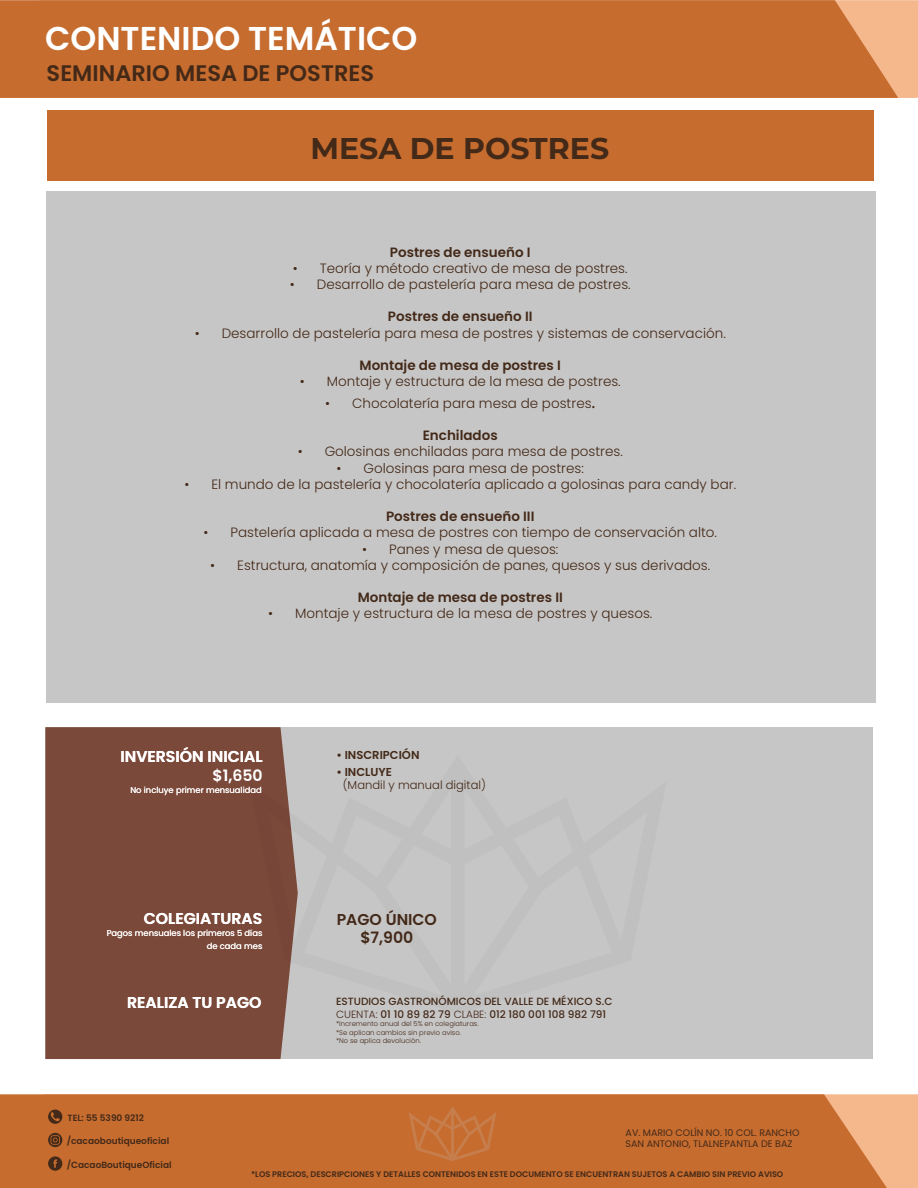
<style>
.page{position:relative;width:918px;height:1188px;background:#fff}
.page>*{position:absolute;margin:0;border:0;box-sizing:border-box;transform-origin:0 0}
.t1{font:600 33px "Poppins";color:#fff}
.t2{font:700 30px "Montserrat";color:#432918}
.t3{font:600 22.5px "Poppins";color:#432918}
.t4{font:600 15.75px "Poppins";color:#fff}
.t5{font:600 15.75px/18.9px "Poppins";color:#432918;text-align:center}
.t6{font:300 13.5px "Poppins";color:#432918}
.t7{font:600 13.5px "Poppins";color:#432918}
.t8{font:300 11.55px "Poppins";color:#432918}
.t9{font:600 11.55px "Poppins";color:#432918}
.t10{font:500 10.5px/12.6px "Poppins";color:#432918}
.t11{font:9.45px/11.4px "Poppins";color:#432918}
.t12{font:600 9px "Poppins";color:#432918}
.t13{font:8.4px/12.6px "Poppins";color:#fff;text-align:right}
.t14{font:600 8.1px "Poppins";color:#432918}
.t15{font:300 6.75px/8.4px "Poppins";color:#432918}
.s1{font-family:"Myriad Pro";font-weight:400;font-size:18px}
.s2{font-weight:300}
</style>
<div class="page">
<div style="left:898px;top:0;width:20px;height:98px;background:#f5b78c"></div>
<div style="left:0;top:0;width:898px;height:98px;background:#c66c2f"></div>
<div style="left:887px;top:1094px;width:31px;height:94px;background:#f5b78c"></div>
<div style="left:0;top:1094px;width:887px;height:94px;background:#c66c2f"></div>
<svg style="left:48px;top:1110px;width:14px;height:14px"></svg>
<svg style="left:48px;top:1156px;width:14px;height:15px"></svg>
<svg style="left:48px;top:1133px;width:14px;height:14px"></svg>
<svg style="left:409px;top:1106px;width:88px;height:55px"></svg>
<div style="left:45px;top:727px;width:828px;height:332px;background:#c7c6c6"></div>
<div style="left:45px;top:727px;width:241px;height:332px;background:#7b493a"></div>
<svg style="left:249px;top:755px;width:49px;height:259px;fill:#7b493a"></svg>
<div style="left:46px;top:192px;width:830px;height:511px;background:#c7c6c6"></div>
<div style="left:47px;top:110px;width:827px;height:70px;background:#c66c2f"></div>
<h1 class="t1" style="left:45px;top:19px;width:374px">CONTENIDO TEMÁTICO</h1>
<h3 class="t3" style="left:47px;top:60px;width:329px">SEMINARIO MESA DE POSTRES</h3>
<h2 class="t2" style="left:310px;top:128px;width:300px">MESA DE POSTRES</h2>
<p class="t7" style="left:390px;top:244px;width:142px">Postres de ensueño I</p>
<p class="t6" style="left:293px;top:260px;width:336px">• Teoría y método creativo de mesa de postres.</p>
<p class="t6" style="left:290px;top:277px;width:342px">• Desarrollo de pastelería para mesa de postres.</p>
<p class="t7" style="left:388px;top:309px;width:146px">Postres de ensueño II</p>
<p class="t6" style="left:195px;top:325px;width:533px">• Desarrollo de pastelería para mesa de postres y sistemas de conservación.</p>
<p class="t7" style="left:360px;top:358px;width:203px">Montaje de mesa de postres I</p>
<p class="t6" style="left:300px;top:374px;width:322px">• Montaje y estructura de la mesa de postres.</p>
<p class="t6" style="left:325px;top:395px;width:272px">• Chocolatería para mesa de postres<span class="s1">.</span></p>
<p class="t7" style="left:423px;top:428px;width:76px">Enchilados</p>
<p class="t6" style="left:298px;top:444px;width:327px">• Golosinas enchiladas para mesa de postres.</p>
<p class="t6" style="left:337px;top:460px;width:249px">• Golosinas para mesa de postres:</p>
<p class="t6" style="left:184px;top:476px;width:553px">• El mundo de la pastelería y chocolatería aplicado a golosinas para candy bar.</p>
<p class="t7" style="left:386px;top:509px;width:150px">Postres de ensueño III</p>
<p class="t6" style="left:203px;top:525px;width:515px">• Pastelería aplicada a mesa de postres con tiempo de conservación alto.</p>
<p class="t6" style="left:362px;top:541px;width:198px">• Panes y mesa de quesos:</p>
<p class="t6" style="left:210px;top:557px;width:502px">• Estructura, anatomía y composición de panes, quesos y sus derivados.</p>
<p class="t7" style="left:358px;top:590px;width:207px">Montaje de mesa de postres II</p>
<p class="t6" style="left:268px;top:606px;width:386px">• Montaje y estructura de la mesa de postres y quesos.</p>
<p class="t4" style="left:120px;top:748px;width:144px">INVERSIÓN INICIAL</p>
<p class="t4" style="left:212px;top:767px;width:52px">$1,650</p>
<p class="t13" style="left:130px;top:784px;width:133px">No incluye primer mensualidad</p>
<p class="t4" style="left:144px;top:909px;width:120px">COLEGIATURAS</p>
<p class="t13" style="left:107px;top:927px;width:157px">Pagos mensuales los primeros 5 días de cada mes</p>
<p class="t4" style="left:127px;top:993px;width:136px">REALIZA TU PAGO</p>
<p class="t9" style="left:336px;top:748px;width:84px">• INSCRIPCIÓN</p>
<p class="t9" style="left:336px;top:765px;width:57px">• INCLUYE</p>
<p class="t8" style="left:343px;top:779px;width:145px">(Mandil y manual digital)</p>
<p class="t5" style="left:337px;top:910px;width:102px">PAGO ÚNICO $7,900</p>
<p class="t10" style="left:336px;top:995px;width:278px">ESTUDIOS GASTRONÓMICOS DEL VALLE DE MÉXICO S.C<br><span class="s2">CUENTA:</span> 01 10 89 82 79 <span class="s2">CLABE:</span> 012 180 001 108 982 791</p>
<p class="t15" style="left:336px;top:1020px;width:144px">*Incremento anual del 5% en colegiaturas. *Se aplican cambios sin previo aviso.<br>*No se aplica devolución.</p>
<p class="t12" style="left:67px;top:1113px;width:78px">TEL: 55 5390 9212</p>
<p class="t12" style="left:67px;top:1136px;width:104px">/cacaoboutiqueoficial</p>
<p class="t12" style="left:67px;top:1160px;width:106px">/CacaoBoutiqueOficial</p>
<p class="t11" style="left:626px;top:1127px;width:175px">AV. MARIO COLÍN NO. 10 COL. RANCHO<br>SAN ANTONIO, TLALNEPANTLA DE BAZ</p>
<p class="t14" style="left:251px;top:1170px;width:534px">*LOS PRECIOS, DESCRIPCIONES Y DETALLES CONTENIDOS EN ESTE DOCUMENTO SE ENCUENTRAN SUJETOS A CAMBIO SIN PREVIO AVISO</p>
</div>
